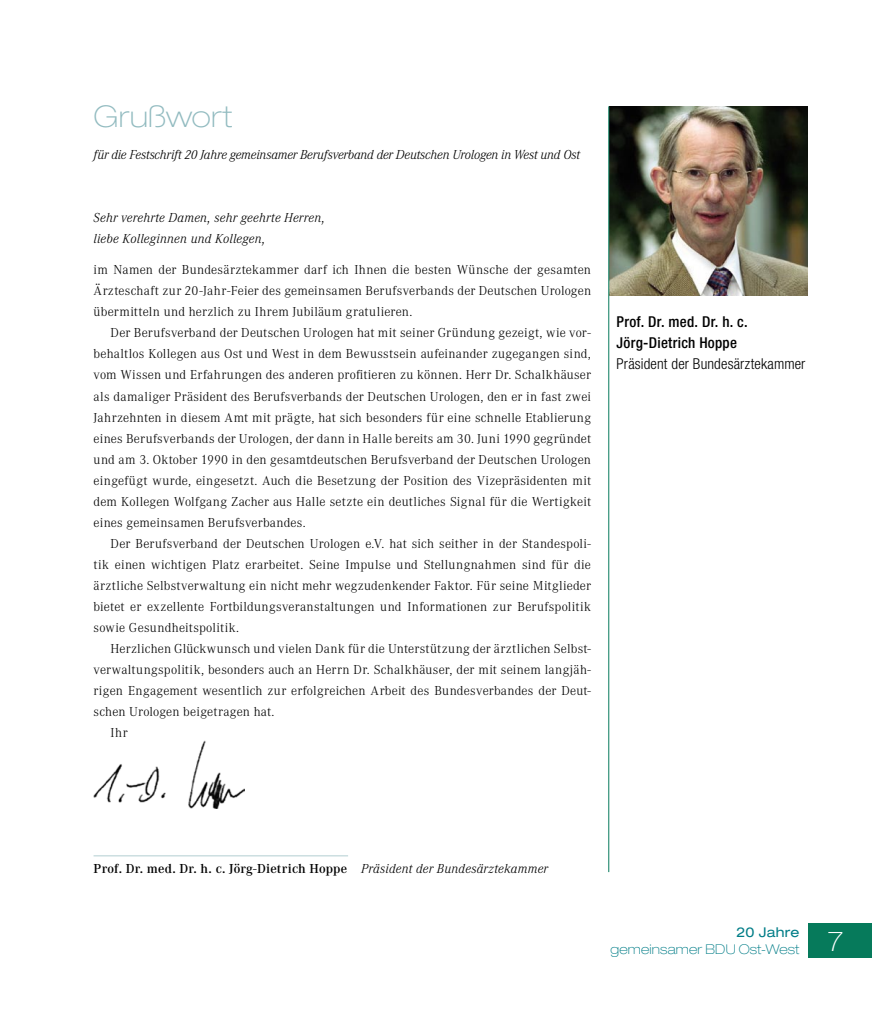
<style>
.page{position:relative;width:893px;height:1021px;background:#fff}
.page>*{position:absolute;margin:0;border:0;box-sizing:border-box;transform-origin:0 0}
.t1{font:100 expanded 30px "Helvetica Neue LT";letter-spacing:.01em;color:#92bbc0}
.t2{font:500 condensed 15px/21px "Helvetica Neue LT";letter-spacing:.02em;color:#000}
.t3{font:300 condensed 15px "Helvetica Neue LT";letter-spacing:.01em;color:#000}
.t4{font:300 13.5px/21px "Corporate A";letter-spacing:.015em;color:#000;text-align:justify}
.t5{font:italic 300 13.5px/21px "Corporate A";letter-spacing:.005em;color:#000}
.t6{font:600 13.5px "Corporate A";letter-spacing:.01em;color:#000}
.t7{font:100 expanded 13.5px "Helvetica Neue LT";letter-spacing:.015em;color:#007d87}
.t8{font:expanded 13.5px "Helvetica Neue LT";letter-spacing:.01em;color:#007d87}
.s1{font-weight:300;font-style:italic}
</style>
<div class="page">
<hr style="left:94px;top:855px;width:254px;height:1px;background:#b2cfd2">
<img style="left:94px;top:740px;width:151px;height:68px">
<img style="left:609px;top:106px;width:199px;height:189px">
<div style="left:808px;top:923px;width:64px;height:34px;background:#067a5b"></div>
<hr style="left:608px;top:106px;width:1px;height:766px;background:#067a5b">
<h1 class="t1" style="left:94px;top:99px;width:140px">Grußwort</h1>
<p class="t5" style="left:94px;top:144px;width:488px">für die Festschrift 20 Jahre gemeinsamer Berufsverband der Deutschen Urologen in West und Ost</p>
<p class="t5" style="left:94px;top:207px;width:233px">Sehr verehrte Damen, sehr geehrte Herren, liebe Kolleginnen und Kollegen,</p>
<p class="t4" style="left:94px;top:260px;width:499px">im Namen der Bundesärztekammer darf ich Ihnen die besten Wünsche der gesamten Ärzteschaft zur 20-Jahr-Feier des gemeinsamen Berufsverbands der Deutschen Urologen übermitteln und herzlich zu Ihrem Jubiläum gratulieren.</p>
<p class="t4" style="left:94px;top:323px;width:499px;text-indent:17px">Der Berufsverband der Deutschen Urologen hat mit seiner Gründung gezeigt, wie vor&shy;behaltlos Kollegen aus Ost und West in dem Bewusstsein aufeinander zugegangen sind, vom Wissen und Erfahrungen des anderen profitieren zu können. Herr Dr. Schalkhäuser als damaliger Präsident des Berufsverbands der Deutschen Urologen, den er in fast zwei Jahrzehnten in diesem Amt mit prägte, hat sich besonders für eine schnelle Etablierung eines Berufsverbands der Urologen, der dann in Halle bereits am 30. Juni 1990 gegründet und am 3. Oktober 1990 in den gesamtdeutschen Berufsverband der Deutschen Urologen eingefügt wurde, eingesetzt. Auch die Besetzung der Position des Vizepräsidenten mit dem Kollegen Wolfgang Zacher aus Halle setzte ein deutliches Signal für die Wertigkeit eines gemeinsamen Berufsverbandes.</p>
<p class="t4" style="left:94px;top:533px;width:499px;text-indent:17px">Der Berufsverband der Deutschen Urologen e.V. hat sich seither in der Standespoli&shy;tik einen wichtigen Platz erarbeitet. Seine Impulse und Stellungnahmen sind für die ärztliche Selbstverwaltung ein nicht mehr wegzudenkender Faktor. Für seine Mitglieder bietet er exzellente Fortbildungsveranstaltungen und Informationen zur Berufspolitik sowie Gesundheitspolitik.</p>
<p class="t4" style="left:111px;top:638px;width:482px">Herzlichen Glückwunsch und vielen Dank für die Unterstützung der ärztlichen Selbst-</p>
<p class="t4" style="left:94px;top:659px;width:499px">verwaltungspolitik, besonders auch an Herrn Dr. Schalkhäuser, der mit seinem langjäh-</p>
<p class="t4" style="left:94px;top:680px;width:499px">rigen Engagement wesentlich zur erfolgreichen Arbeit des Bundesverbandes der Deut-</p>
<p class="t4" style="left:94px;top:701px;width:182px">schen Urologen beigetragen hat.</p>
<p class="t4" style="left:111px;top:722px;width:18px">Ihr</p>
<p class="t2" style="left:617px;top:311px;width:133px">Prof. Dr. med. Dr. h. c.<br>Jörg-Dietrich Hoppe</p>
<p class="t3" style="left:617px;top:355px;width:190px">Präsident der Bundesärztekammer</p>
<p class="t6" style="left:94px;top:861px;width:456px">Prof. Dr. med. Dr. h. c. Jörg-Dietrich Hoppe <span class="s1">Präsident der Bundesärztekammer</span></p>
<p class="t8" style="left:737px;top:924px;width:64px">20 Jahre</p>
<p class="t7" style="left:610px;top:940px;width:190px">gemeinsamer BDU Ost-West</p>
</div>
